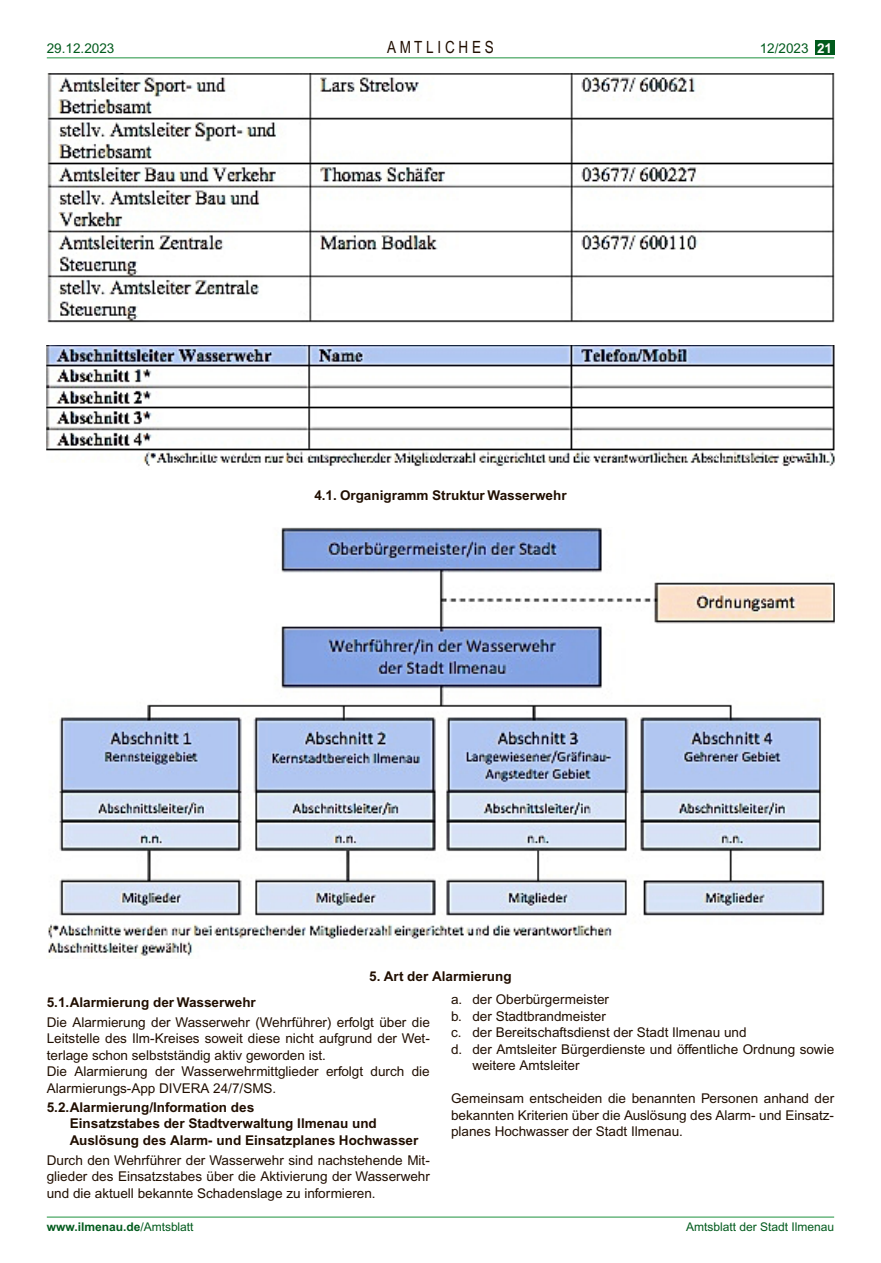
<style>
.page{position:relative;width:881px;height:1263px;background:#fff}
.page>*{position:absolute;margin:0;border:0;box-sizing:border-box;transform-origin:0 0}
.t1{font:16.8px "Arial";color:#200e00;scale:.8 1}
.t2{font:13.5px/16.5px "Arial";color:#200e00;text-align:justify}
.t3{font:700 13.5px/16.5px "Arial";color:#200e00}
.t4{font:13.5px "Arial";color:#005a1c}
.t5{font:700 12px "Arial";color:#005a1c}
.t6{font:12px "Arial";color:#005a1c}
.s1{font-weight:700;color:#fff}
.s2{font-weight:400}
</style>
<div class="page">
<hr style="left:47px;top:58px;width:786px;height:1px;background:#1f923f">
<div style="left:814px;top:40px;width:19px;height:15px;background:#005a1c"></div>
<hr style="left:47px;top:1217px;width:786px;height:1px;background:#1f923f">
<img style="left:47px;top:73px;width:786px;height:249px">
<img style="left:47px;top:345px;width:786px;height:122px">
<img style="left:48px;top:527px;width:785px;height:432px">
<p class="t4" style="left:47px;top:40px;width:69px">29.12.2023</p>
<p class="t1" style="left:387px;top:37px;width:135px">A M T L I C H E S</p>
<p class="t4" style="left:759px;top:40px;width:74px">12/2023 <span class="s1">21</span></p>
<p class="t3" style="left:314px;top:487px;width:253px">4.1. Organigramm Struktur Wasserwehr</p>
<p class="t3" style="left:369px;top:968px;width:144px">5. Art der Alarmierung</p>
<p class="t3" style="left:47px;top:994px;width:210px">5.1.Alarmierung der Wasserwehr</p>
<p class="t2" style="left:47px;top:1014px;width:384px;text-align:left">Die Alarmierung der Wasserwehr (Wehrführer) erfolgt über die Leitstelle des Ilm-Kreises soweit diese nicht aufgrund der Wet&shy;terlage schon selbstständig aktiv geworden ist.<br>Die Alarmierung der Wasserwehrmittglieder erfolgt durch die Alarmierungs-App DIVERA 24/7/SMS.</p>
<p class="t3" style="left:70px;top:1099px;width:350px;text-indent:-23px">5.2.Alarmierung/Information des<br>Einsatzstabes der Stadtverwaltung Ilmenau und<br>Auslösung des Alarm- und Einsatzplanes Hochwasser</p>
<p class="t2" style="left:47px;top:1152px;width:384px">Durch den Wehrführer der Wasserwehr sind nachstehende Mit&shy;glieder des Einsatzstabes über die Aktivierung der Wasserwehr und die aktuell bekannte Schadenslage zu informieren.</p>
<p class="t2" style="left:451px;top:991px;width:159px">a. der Oberbürgermeister</p>
<p class="t2" style="left:451px;top:1008px;width:156px">b. der Stadtbrandmeister</p>
<p class="t2" style="left:451px;top:1024px;width:297px">c. der Bereitschaftsdienst der Stadt Ilmenau und</p>
<p class="t2" style="left:451px;top:1041px;width:384px">d. der Amtsleiter Bürgerdienste und öffentliche Ordnung sowie</p>
<p class="t2" style="left:472px;top:1057px;width:109px">weitere Amtsleiter</p>
<p class="t2" style="left:451px;top:1090px;width:384px">Gemeinsam entscheiden die benannten Personen anhand der bekannten Kriterien über die Auslösung des Alarm- und Einsatz&shy;planes Hochwasser der Stadt Ilmenau.</p>
<p class="t5" style="left:47px;top:1219px;width:148px">www.ilmenau.de<span class="s2">/Amtsblatt</span></p>
<p class="t6" style="left:686px;top:1219px;width:149px">Amtsblatt der Stadt Ilmenau</p>
</div>
